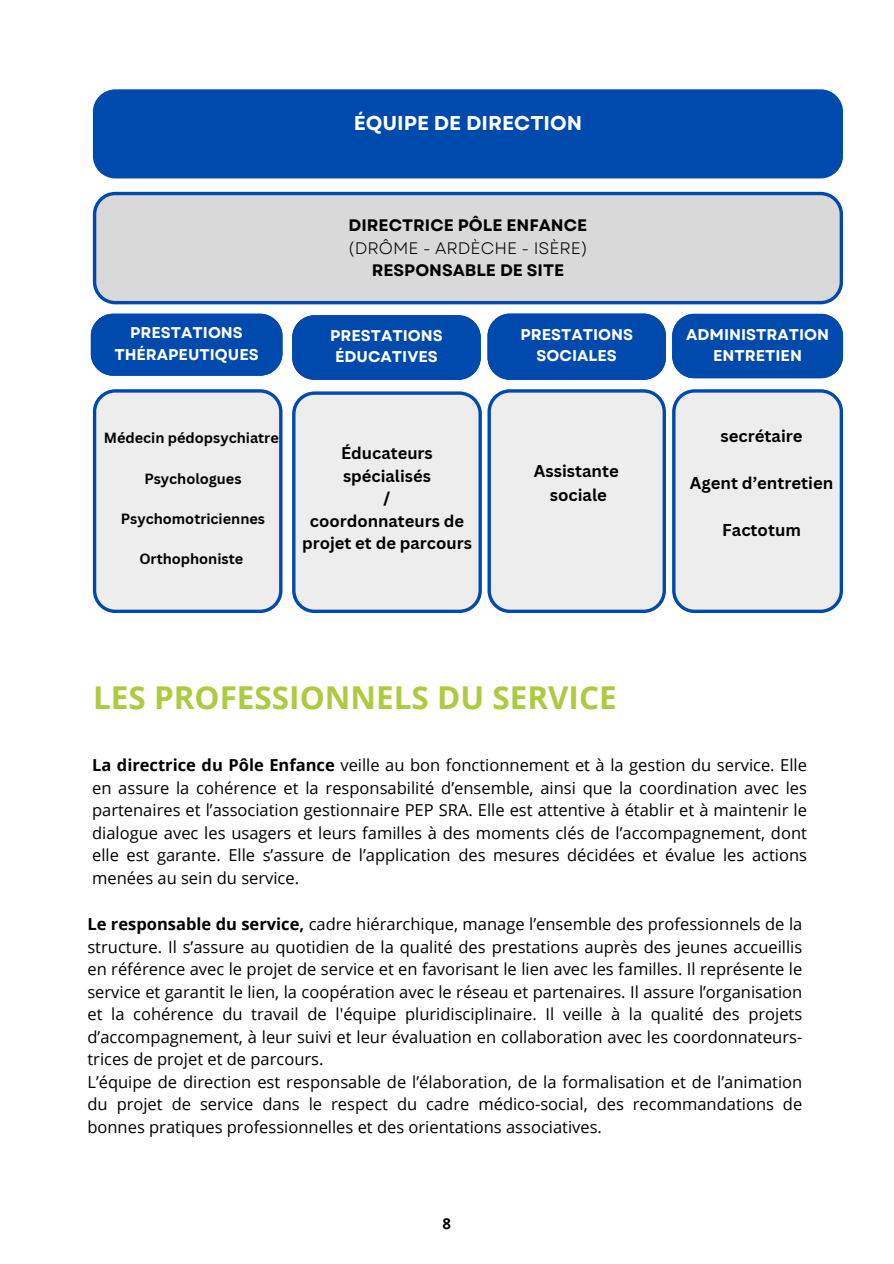
<style>
.page{position:relative;width:894px;height:1264px;background:#fff}
.page>*{position:absolute;margin:0;border:0;box-sizing:border-box;transform-origin:0 0}
.t1{font:700 31.5px "Open Sans";color:#adcb40}
.t2{font:700 19.95px "Garet";color:#fff}
.t3{font:700 16.65px/22.5px "Garet";color:#000;text-align:center}
.t4{font:700 16.65px/23.2px "Canva Sans";color:#000;text-align:center}
.t5{font:16.5px/22.5px "Open Sans";color:#000;text-align:justify}
.t6{font:700 16.5px/22.5px "Canva Sans";color:#000;text-align:center}
.t7{font:700 15.6px/21.3px "Garet";color:#fff;text-align:center}
.t8{font:700 15px "Open Sans";color:#000}
.t9{font:700 14.4px "Canva Sans";color:#000}
.s1{font-weight:400}
.s2{font-weight:700}
</style>
<div class="page">
<div style="left:93px;top:89px;width:749px;height:89px;background:#004aad;border-radius:22px"></div>
<svg style="left:487px;top:389px;width:178px;height:224px;background:#dfe3e9"></svg>
<svg style="left:672px;top:389px;width:170px;height:224px;background:#dee2e9"></svg>
<svg style="left:93px;top:389px;width:189px;height:224px;background:#dfe3e9"></svg>
<div style="left:91px;top:314px;width:191px;height:61px;background:#004aad"></div>
<div style="left:487px;top:313px;width:178px;height:67px;background:#004aad"></div>
<div style="left:672px;top:314px;width:170px;height:64px;background:#004aad"></div>
<svg style="left:93px;top:192px;width:749px;height:112px;background:#cbd0d6"></svg>
<div style="left:292px;top:315px;width:188px;height:64px;background:#004aad"></div>
<svg style="left:292px;top:391px;width:189px;height:222px;background:#dfe3e9"></svg>
<h2 class="t2" style="left:353px;top:108px;width:230px">ÉQUIPE DE DIRECTION</h2>
<h5 class="t3" style="left:348px;top:214px;width:241px">DIRECTRICE PÔLE ENFANCE <span class="s1">(DRÔME - ARDÈCHE - ISÈRE)<br></span>RESPONSABLE DE SITE</h5>
<h4 class="t7" style="left:114px;top:322px;width:146px">PRESTATIONS<br>THÉRAPEUTIQUES</h4>
<h3 class="t7" style="left:520px;top:323px;width:114px">PRESTATIONS<br>SOCIALES</h3>
<h3 class="t7" style="left:686px;top:323px;width:144px">ADMINISTRATION<br>ENTRETIEN</h3>
<h6 class="t7" style="left:330px;top:325px;width:114px">PRESTATIONS<br>ÉDUCATIVES</h6>
<h3 class="t9" style="left:104px;top:428px;width:176px">Médecin pédopsychiatre</h3>
<h3 class="t9" style="left:144px;top:468px;width:99px">Psychologues</h3>
<p class="t9" style="left:121px;top:508px;width:146px">Psychomotriciennes</p>
<p class="t9" style="left:139px;top:549px;width:105px">Orthophoniste</p>
<p class="t6" style="left:302px;top:441px;width:171px">Éducateurs spécialisés<br>/<br>coordonnateurs de projet et de parcours</p>
<p class="t4" style="left:534px;top:459px;width:86px">Assistante sociale</p>
<h5 class="t1" style="left:93px;top:675px;width:525px">LES PROFESSIONNELS DU SERVICE</h5>
<p class="t4" style="left:720px;top:424px;width:84px">secrétaire</p>
<h5 class="t4" style="left:689px;top:471px;width:145px">Agent d’entretien</h5>
<h5 class="t4" style="left:722px;top:517px;width:80px">Factotum</h5>
<h5 class="t5" style="left:92px;top:753px;width:716px"><span class="s2">La directrice du Pôle Enfance</span> veille au bon fonctionnement et à la gestion du service. Elle en assure la cohérence et la responsabilité d’ensemble, ainsi que la coordination avec les partenaires et l’association gestionnaire PEP SRA. Elle est attentive à établir et à maintenir le dialogue avec les usagers et leurs familles à des moments clés de l’accompagnement, dont elle est garante. Elle s’assure de l’application des mesures décidées et évalue les actions menées au sein du service.</h5>
<h1 class="t5" style="left:87px;top:912px;width:716px;text-align:left"><span class="s2">Le responsable du service,</span> cadre hiérarchique, manage l’ensemble des professionnels de la structure. Il s’assure au quotidien de la qualité des prestations auprès des jeunes accueillis en référence avec le projet de service et en favorisant le lien avec les familles. Il représente le service et garantit le lien, la coopération avec le réseau et partenaires. Il assure l’organisation et la cohérence du travail de l'équipe pluridisciplinaire. Il veille à la qualité des projets d’accompagnement, à leur suivi et leur évaluation en collaboration avec les coordonnateurs&shy;trices de projet et de parcours.<br>L’équipe de direction est responsable de l’élaboration, de la formalisation et de l’animation du projet de service dans le respect du cadre médico-social, des recommandations de bonnes pratiques professionnelles et des orientations associatives.</h1>
<h6 class="t8" style="left:442px;top:1212px;width:10px">8</h6>
</div>
